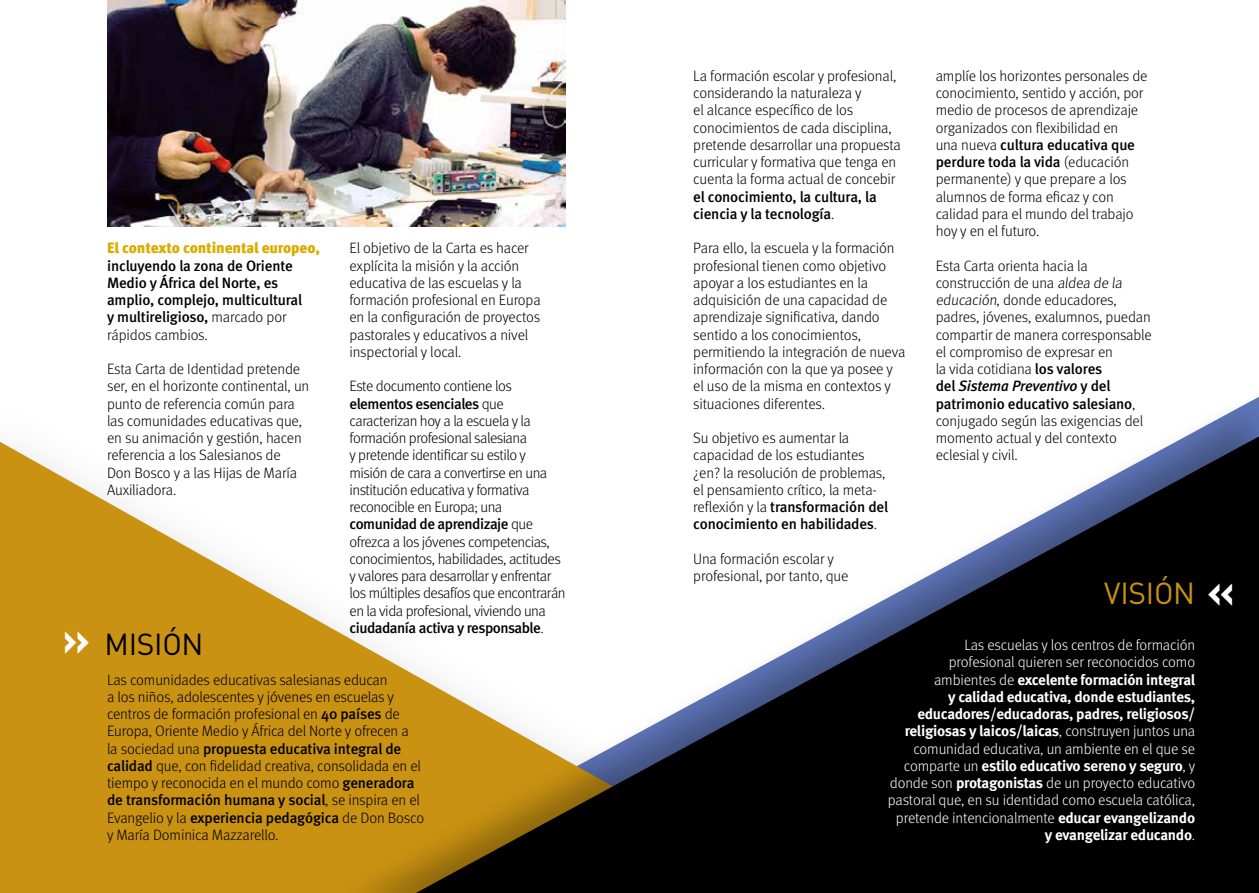
<style>
.page{position:relative;width:1259px;height:893px;background:#fff}
.page>*{position:absolute;margin:0;border:0;box-sizing:border-box;transform-origin:0 0}
.t1{font:30px "DIN";letter-spacing:-.01em;color:#000}
.t2{font:30px "DIN";letter-spacing:-.01em;color:#c99212}
.t3{font:300 15px/17.2px "Meta";letter-spacing:-.015em;color:#000}
.t4{font:300 15px/17.2px "Meta";letter-spacing:-.01em;color:#fff;text-align:right}
.t5{font:700 15px/17.2px "Meta Pro";letter-spacing:-.02em;color:#fff;text-align:right}
.t6{font:500 15px/17.2px "Meta";letter-spacing:-.01em;color:#000}
.t7{font:900 15px "Meta Pro";letter-spacing:-.01em;color:#dbac00}
.s1{font-weight:300}
.s2{font-weight:700;font-size:45px;color:#fff}
.s3{font-weight:500}
.s4{font-weight:500;font-style:italic}
.s5{font-family:"Meta";font-weight:300}
.s6{font-family:"Meta Pro";font-weight:700}
</style>
<div class="page">
<img style="left:107px;top:0;width:459px;height:227px">
<svg style="left:0;top:442px;width:329px;height:451px;fill:#c99212"></svg>
<div style="left:329px;top:394px;width:930px;height:499px;background:#000;opacity:.3"></div>
<svg style="left:416px;top:436px;width:843px;height:457px"></svg>
<svg style="left:1208px;top:583px;width:24px;height:23px"></svg>
<p class="t7" style="left:107px;top:236px;width:214px">El contexto continental europeo,</p>
<p class="t6" style="left:107px;top:257px;width:197px">incluyendo la zona de Oriente<br>Medio y África del Norte, es amplio, complejo, multicultural y multireligioso, <span class="s1">marcado por rápidos cambios.</span></p>
<p class="t3" style="left:107px;top:360px;width:204px">Esta Carta de Identidad pretende ser, en el horizonte continental, un punto de referencia común para las comunidades educativas que, en su animación y gestión, hacen referencia a los Salesianos de<br>Don Bosco y a las Hijas de María<br>Auxiliadora.</p>
<h1 class="t1" style="left:62px;top:625px;width:143px"><span class="s2">»</span> MISIÓN</h1>
<p class="t3" style="left:349px;top:239px;width:193px">El objetivo de la Carta es hacer explícita la misión y la acción educativa de las escuelas y la formación profesional en Europa en la configuración de proyectos pastorales y educativos a nivel inspectorial y local.</p>
<p class="t3" style="left:349px;top:377px;width:218px">Este documento contiene los <span class="s3">elementos esenciales</span> que caracterizan hoy a la escuela y la formación profesional salesiana<br>y pretende identificar su estilo y misión de cara a convertirse en una institución educativa y formativa reconocible en Europa; una <span class="s3">comunidad de aprendizaje</span> que ofrezca a los jóvenes competencias, conocimientos, habilidades, actitudes y valores para desarrollar y enfrentar los múltiples desafíos que encontrarán en la vida profesional, viviendo una <span class="s3">ciudadanía activa y responsable</span>.</p>
<p class="t3" style="left:107px;top:671px;width:318px">Las comunidades educativas salesianas educan<br>a los niños, adolescentes y jóvenes en escuelas y centros de formación profesional en <span class="s3">40 países</span> de Europa, Oriente Medio y África del Norte y ofrecen a<br>la sociedad una <span class="s3">propuesta educativa integral de calidad</span> que, con fidelidad creativa, consolidada en el tiempo y reconocida en el mundo como <span class="s3">generadora de transformación humana y social</span>, se inspira en el Evangelio y la <span class="s3">experiencia pedagógica</span> de Don Bosco y María Dominica Mazzarello.</p>
<p class="t3" style="left:693px;top:67px;width:209px">La formación escolar y profesional, considerando la naturaleza y<br>el alcance específico de los conocimientos de cada disciplina, pretende desarrollar una propuesta curricular y formativa que tenga en cuenta la forma actual de concebir</p>
<p class="t6" style="left:693px;top:188px;width:185px">el conocimiento, la cultura, la ciencia y la tecnología<span class="s1">.</span></p>
<p class="t3" style="left:693px;top:239px;width:214px">Para ello, la escuela y la formación profesional tienen como objetivo apoyar a los estudiantes en la adquisición de una capacidad de aprendizaje significativa, dando sentido a los conocimientos, permitiendo la integración de nueva información con la que ya posee y el uso de la misma en contextos y situaciones diferentes.</p>
<p class="t3" style="left:693px;top:429px;width:196px">Su objetivo es aumentar la capacidad de los estudiantes ¿en? la resolución de problemas, el pensamiento crítico, la meta&shy;reflexión y la <span class="s3">transformación del conocimiento en habilidades</span>.</p>
<p class="t3" style="left:693px;top:550px;width:157px">Una formación escolar y profesional, por tanto, que</p>
<p class="t3" style="left:935px;top:67px;width:213px">amplíe los horizontes personales de conocimiento, sentido y acción, por medio de procesos de aprendizaje organizados con flexibilidad en<br>una nueva <span class="s3">cultura educativa que perdure toda la vida</span> (educación permanente) y que prepare a los alumnos de forma eficaz y con calidad para el mundo del trabajo hoy y en el futuro.</p>
<p class="t3" style="left:935px;top:257px;width:218px">Esta Carta orienta hacia la construcción de una aldea de la educación, donde educadores, padres, jóvenes, exalumnos, puedan compartir de manera corresponsable el compromiso de expresar en<br>la vida cotidiana <span class="s3">los valores<br>del</span> <span class="s4">Sistema Preventivo</span> <span class="s3">y del patrimonio educativo salesiano</span>, conjugado según las exigencias del momento actual y del contexto eclesial y civil.</p>
<h1 class="t2" style="left:1104px;top:574px;width:92px">VISIÓN</h1>
<p class="t4" style="left:949px;top:636px;width:248px">Las escuelas y los centros de formación profesional quieren ser reconocidos como</p>
<p class="t5" style="left:904px;top:670px;width:292px"><span class="s5">ambientes de</span> excelente formación integral<br>y calidad educativa, donde estudiantes, educadores/educadoras, padres, religiosos/ religiosas y laicos/laicas<span class="s5">, construyen juntos una</span></p>
<p class="t4" style="left:913px;top:740px;width:283px">comunidad educativa, un ambiente en el que se</p>
<p class="t5" style="left:904px;top:756px;width:293px"><span class="s5">comparte un</span> estilo educativo sereno y seguro<span class="s5">, y</span></p>
<p class="t4" style="left:888px;top:774px;width:309px;text-align:center">donde son <span class="s6">protagonistas</span> de un proyecto educativo pastoral que, en su identidad como escuela católica, pretende intencionalmente <span class="s6">educar evangelizando</span></p>
<p class="t5" style="left:1044px;top:825px;width:152px">y evangelizar educando<span class="s5">.</span></p>
</div>
